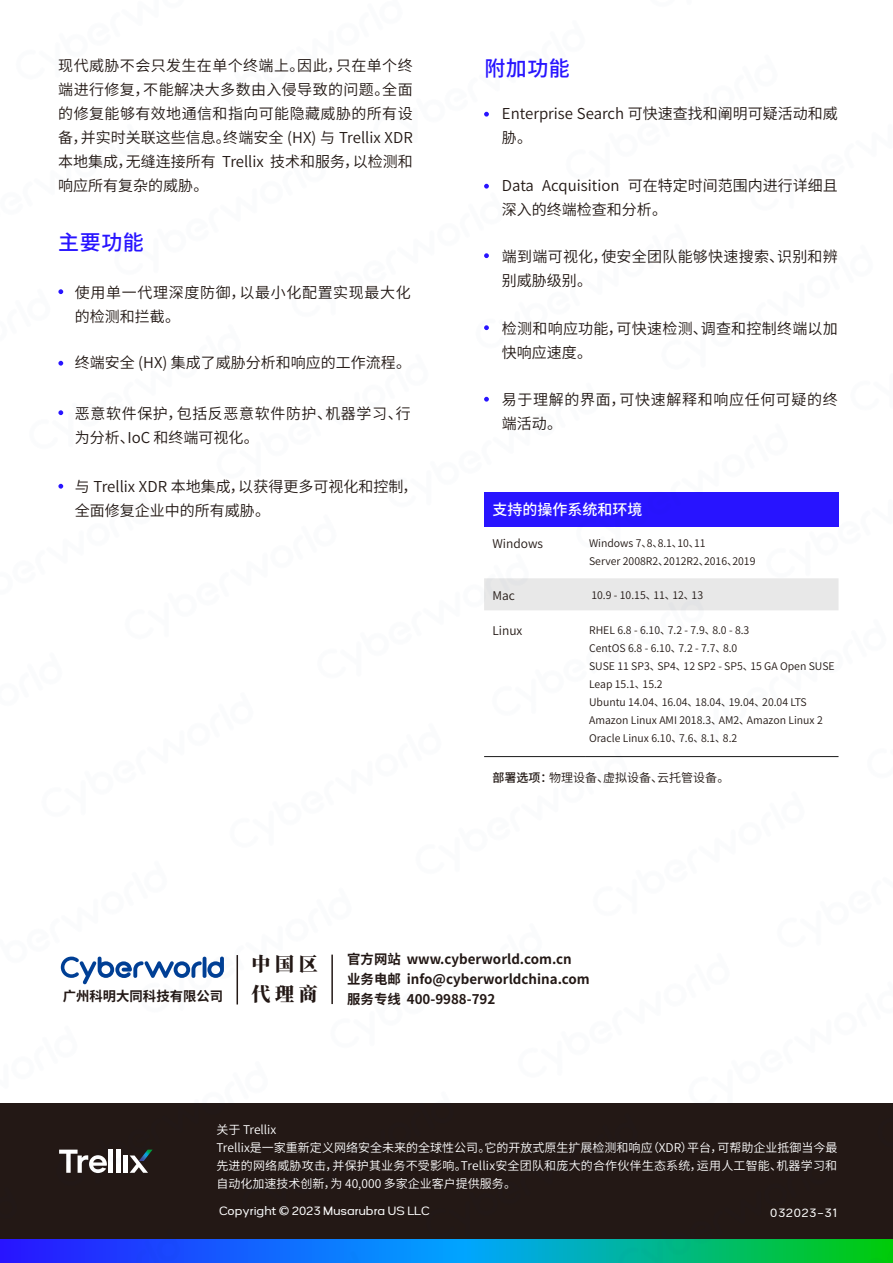
<style>
.page{position:relative;width:893px;height:1263px;background:#fff}
.page>*{position:absolute;margin:0;border:0;box-sizing:border-box;transform-origin:0 0}
.t1{font:500 21px "Source Han Sans CN";letter-spacing:.025em;color:#2814ff}
.t2{font:800 19.05px/30.5px "Source Han Serif SC";color:#231815}
.t3{font:15px/24px "Source Han Sans CN";color:#221814}
.t4{font:15px/24px "Source Han Sans CN";letter-spacing:.04em;color:#221814}
.t5{font:15px/24px "Source Han Sans CN";letter-spacing:.02em;color:#221814}
.t6{font:15px/24px "Source Han Sans CN";letter-spacing:.045em;color:#221814}
.t7{font:500 15px "Source Han Sans CN";color:#fff}
.t8{font:700 13.35px/19.8px "Source Han Sans CN";color:#231815}
.t9{font:12px/18px "Source Han Sans CN";color:#fff}
.t10{font:12px "Source Han Sans CN";color:#221814}
.t11{font:12px "Hanchansans";color:#fff}
.t12{font:12px "Hanchansans";letter-spacing:.05em;color:#fff}
.t13{font:10.5px/18px "Source Han Sans CN";color:#221814}
.s1{font-weight:500}
</style>
<div class="page">
<img style="left:0;top:111px;width:893px;height:1152px">
<p class="t3" style="left:58px;top:53px;width:356px;text-align:justify">现代威胁不会只发生在单个终端上。因此，只在单个终端进行修复，不能解决大多数由入侵导致的问题。全面的修复能够有效地通信和指向可能隐藏威胁的所有设备，并实时关联这些信息。终端安全 (HX) 与 Trellix XDR本地集成，无缝连接所有 Trellix 技术和服务，以检测和响应所有复杂的威胁。</p>
<h1 class="t1" style="left:58px;top:231px;width:87px">主要功能</h1>
<p class="t6" style="left:75px;top:281px;width:337px">使用单一代理深度防御，以最小化配置实现最大化的检测和拦截。</p>
<p class="t3" style="left:75px;top:351px;width:338px">终端安全 (HX) 集成了威胁分析和响应的工作流程。</p>
<p class="t4" style="left:75px;top:402px;width:337px">恶意软件保护，包括反恶意软件防护、机器学习、行为分析、IoC 和终端可视化。</p>
<p class="t3" style="left:75px;top:475px;width:344px">与 Trellix XDR 本地集成，以获得更多可视化和控制，全面修复企业中的所有威胁。</p>
<h1 class="t1" style="left:484px;top:56px;width:87px">附加功能</h1>
<p class="t3" style="left:502px;top:102px;width:337px">Enterprise Search 可快速查找和阐明可疑活动和威胁。</p>
<p class="t3" style="left:502px;top:174px;width:337px">Data Acquisition 可在特定时间范围内进行详细且深入的终端检查和分析。</p>
<p class="t5" style="left:502px;top:245px;width:337px">端到端可视化，使安全团队能够快速搜索、识别和辨别威胁级别。</p>
<p class="t5" style="left:502px;top:317px;width:337px">检测和响应功能，可快速检测、调查和控制终端以加快响应速度。</p>
<p class="t4" style="left:502px;top:388px;width:337px">易于理解的界面，可快速解释和响应任何可疑的终端活动。</p>
<p class="t7" style="left:492px;top:501px;width:151px">支持的操作系统和环境</p>
<p class="t10" style="left:492px;top:537px;width:52px">Windows</p>
<p class="t13" style="left:589px;top:534px;width:168px">Windows 7、8、8.1、10、11<br>Server 2008R2、2012R2、2016、2019</p>
<p class="t10" style="left:492px;top:589px;width:24px">Mac</p>
<p class="t13" style="left:591px;top:586px;width:113px">10.9 - 10.15、11、12、13</p>
<p class="t10" style="left:492px;top:624px;width:31px">Linux</p>
<p class="t13" style="left:589px;top:621px;width:247px">RHEL 6.8 - 6.10、7.2 - 7.9、8.0 - 8.3<br>CentOS 6.8 - 6.10、7.2 - 7.7、8.0<br>SUSE 11 SP3、SP4、12 SP2 - SP5、15 GA Open SUSE Leap 15.1、15.2<br>Ubuntu 14.04、16.04、18.04、19.04、20.04 LTS Amazon Linux AMI 2018.3、AM2、Amazon Linux 2<br>Oracle Linux 6.10、7.6、8.1、8.2</p>
<p class="t10" style="left:492px;top:770px;width:238px"><span class="s1">部署选项：</span>物理设备、虚拟设备、云托管设备。</p>
<p class="t8" style="left:63px;top:987px;width:162px">广州科明大同科技有限公司</p>
<p class="t2" style="left:251px;top:949px;width:68px">中 国 区代 理 商</p>
<p class="t8" style="left:347px;top:950px;width:244px">官方网站 www.cyberworld.com.cn<br>业务电邮 info@cyberworldchina.com服务专线 400-9988-792</p>
<p class="t9" style="left:216px;top:1121px;width:623px">关于 Trellix<br>Trellix是一家重新定义网络安全未来的全球性公司。它的开放式原生扩展检测和响应（XDR）平台，可帮助企业抵御当今最先进的网络威胁攻击，并保护其业务不受影响。Trellix安全团队和庞大的合作伙伴生态系统，运用人工智能、机器学习和自动化加速技术创新，为 40,000 多家企业客户提供服务。</p>
<p class="t11" style="left:219px;top:1206px;width:212px">Copyright © 2023 Musarubra US LLC</p>
<p class="t12" style="left:770px;top:1207px;width:68px">032023-31</p>
</div>
